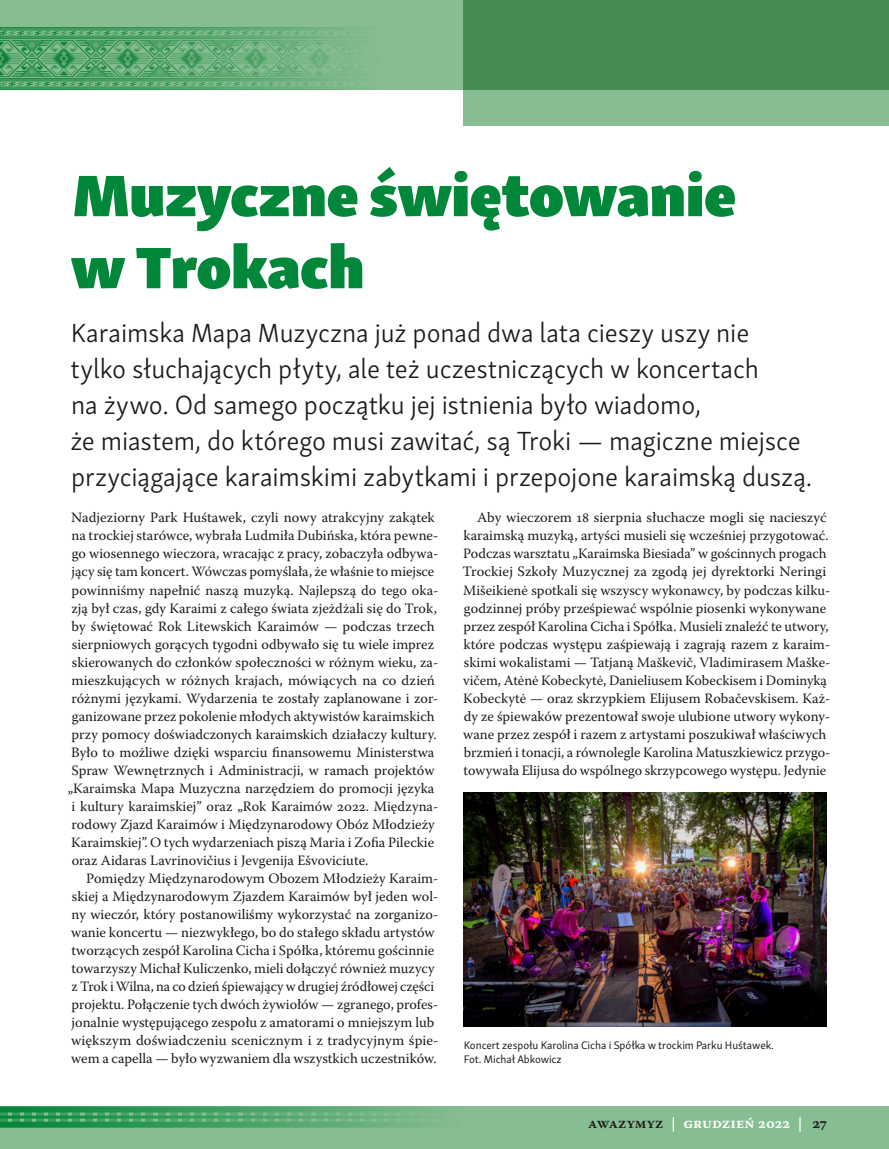
<style>
.page{position:relative;width:889px;height:1149px;background:#fff}
.page>*{position:absolute;margin:0;border:0;box-sizing:border-box;transform-origin:0 0}
.title_2{font:60px/72px "Skolar Sans PE Bl";letter-spacing:-.005em;color:#008739}
.lead{font:300 27px/36px "Skolar Sans PE";letter-spacing:-.005em;color:#1c1c1b}
.t1{font:15px "Warnock Pro Semibold Capt";color:#fff}
.p4_broad{font:14.25px/18px "Warnock Pro";color:#1c1c1b}
.p4_narrow_noind{font:14.25px/18px "Warnock Pro";color:#1c1c1b}
.t2{font:11.25px/13.5px "Skolar Sans PE";letter-spacing:-.005em;color:#1c1c1b}
.s1{font-family:"Warnock Pro";font-weight:600;color:#1c1c1b}
.s2{color:#1c1c1b}
</style>
<div class="page">
<div style="left:0;top:0;width:889px;height:90px;background:#87bd92"></div>
<svg style="left:463px;top:0;width:426px;height:126px;background:#599964"></svg>
<div style="left:0;top:1106px;width:889px;height:42px;background:#87bd92"></div>
<svg style="left:0;top:1106px;width:433px;height:21px;background:#4ca56a"></svg>
<svg style="left:0;top:27px;width:362px;height:63px"></svg>
<img style="left:463px;top:792px;width:363px;height:234px">
<p class="title_2" style="left:71px;top:153px;width:667px">Muzyczne świętowanie w Trokach</p>
<p class="lead" style="left:70px;top:313px;width:743px">Karaimska Mapa Muzyczna już ponad dwa lata cieszy uszy nie<br>tylko słuchających płyty, ale też uczestniczących w koncertach<br>na żywo. Od samego początku jej istnienia było wiadomo,<br>że miastem, do którego musi zawitać, są Troki — magiczne miejsce przyciągające karaimskimi zabytkami i przepojone karaimską duszą.</p>
<p class="p4_narrow_noind" style="left:68px;top:508px;width:372px">Nadjeziorny Park Huśtawek, czyli nowy atrakcyjny zakątek na trockiej starówce, wybrała Ludmiła Dubińska, która pewne&shy;go wiosennego wieczora, wracając z pracy, zobaczyła odbywa&shy;jący się tam koncert. Wówczas pomyślała, że właśnie to miejsce powinniśmy napełnić naszą muzyką. Najlepszą do tego oka&shy;zją był czas, gdy Karaimi z całego świata zjeżdżali się do Trok, by świętować Rok Litewskich Karaimów — podczas trzech sierpniowych gorących tygodni odbywało się tu wiele imprez skierowanych do członków społeczności w różnym wieku, za&shy;mieszkujących w różnych krajach, mówiących na co dzień różnymi językami. Wydarzenia te zostały zaplanowane i zor&shy;ganizowane przez pokolenie młodych aktywistów karaimskich przy pomocy doświadczonych karaimskich działaczy kultury.<br>Było to możliwe dzięki wsparciu finansowemu Ministerstwa Spraw Wewnętrznych i Administracji, w ramach projektów „Karaimska Mapa Muzyczna narzędziem do promocji języka i kultury karaimskiej” oraz „Rok Karaimów 2022. Międzyna&shy;rodowy Zjazd Karaimów i Międzynarodowy Obóz Młodzieży Karaimskiej”. O tych wydarzeniach piszą Maria i Zofia Pileckie oraz Aidaras Lavrinovičius i Jevgenija Ešvoviciute.</p>
<p class="p4_broad" style="left:71px;top:868px;width:369px;text-indent:15px">Pomiędzy Międzynarodowym Obozem Młodzieży Karaim&shy;skiej a Międzynarodowym Zjazdem Karaimów był jeden wol&shy;ny wieczór, który postanowiliśmy wykorzystać na zorganizo&shy;wanie koncertu — niezwykłego, bo do stałego składu artystów tworzących zespół Karolina Cicha i Spółka, któremu gościnnie towarzyszy Michał Kuliczenko, mieli dołączyć również muzycy z Trok i Wilna, na co dzień śpiewający w drugiej źródłowej części projektu. Połączenie tych dwóch żywiołów — zgranego, profes&shy;jonalnie występującego zespołu z amatorami o mniejszym lub większym doświadczeniu scenicznym i z tradycyjnym śpie&shy;wem a capella — było wyzwaniem dla wszystkich uczestników.</p>
<p class="p4_broad" style="left:462px;top:508px;width:369px;text-indent:15px">Aby wieczorem 18 sierpnia słuchacze mogli się nacieszyć karaimską muzyką, artyści musieli się wcześniej przygotować.<br>Podczas warsztatu „Karaimska Biesiada” w gościnnych progach Trockiej Szkoły Muzycznej za zgodą jej dyrektorki Neringi Mišeikienė spotkali się wszyscy wykonawcy, by podczas kilku&shy;godzinnej próby prześpiewać wspólnie piosenki wykonywane przez zespół Karolina Cicha i Spółka. Musieli znaleźć te utwory, które podczas występu zaśpiewają i zagrają razem z karaim&shy;skimi wokalistami — Tatjaną Maškevič, Vladimirasem Maške&shy;vičem, Atėnė Kobeckytė, Danieliusem Kobeckisem i Dominyką Kobeckytė — oraz skrzypkiem Elijusem Robačevskisem. Każ&shy;dy ze śpiewaków prezentował swoje ulubione utwory wykony&shy;wane przez zespół i razem z artystami poszukiwał właściwych brzmień i tonacji, a równolegle Karolina Matuszkiewicz przygo&shy;towywała Elijusa do wspólnego skrzypcowego występu. Jedynie</p>
<p class="t2" style="left:464px;top:1037px;width:312px">Koncert zespołu Karolina Cicha i Spółka w trockim Parku Huśtawek.<br>Fot. Michał Abkowicz</p>
<p class="t1" style="left:588px;top:1113px;width:240px"><span class="s1">AWAZYMYZ</span> | grudzień 2022 | <span class="s2">27</span></p>
</div>
